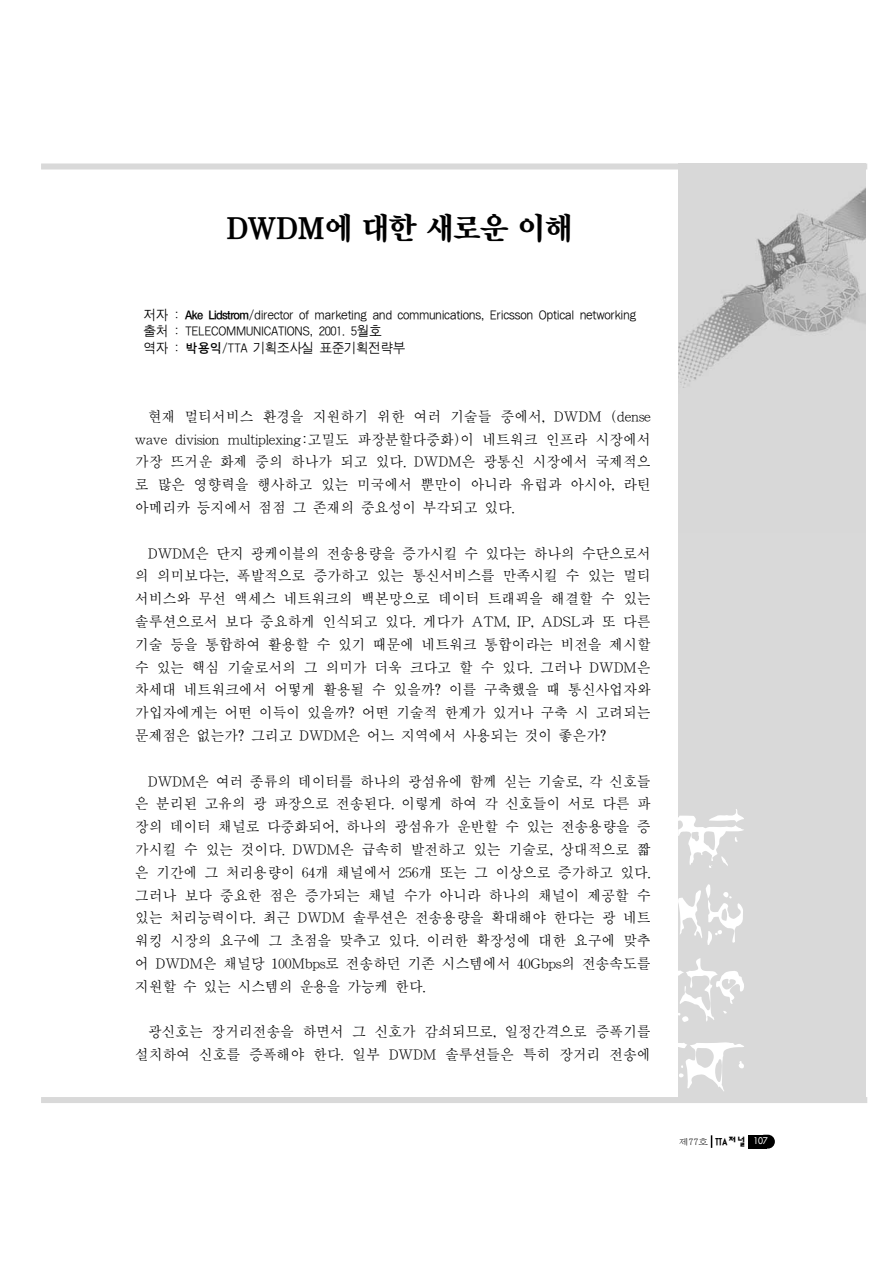
<style>
.page{position:relative;width:893px;height:1263px;background:#fff}
.page>*{position:absolute;margin:0;border:0;box-sizing:border-box;transform-origin:0 0}
.t1{font:75px "Gom L";color:#fff}
.t2{font:30px "C Mjo B";letter-spacing:-.045em;color:#000;scale:.95 1}
.t3{font:15px/22.8px "J Csm";letter-spacing:-.035em;color:#000;text-align:justify;scale:.95 1}
.t4{font:13.5px/16.8px "J Cmg J";letter-spacing:-.05em;color:#000;scale:.95 1}
.t5{font:11.25px "JCS Uam A";letter-spacing:-.025em;color:#000;scale:.95 1}
.s1{font-family:"J Ctg T"}
.s2{font-family:"JC Nsm";font-size:10.5px}
.s3{font-family:"Futura";font-size:9px;color:#fff}
</style>
<div class="page">
<div style="left:678px;top:168px;width:187px;height:935px;background:#d9d9d9"></div>
<div style="left:748px;top:1135px;width:19px;height:14px;background:#000"></div>
<div style="left:757px;top:1135px;width:17px;height:14px;background:#000;border-radius:7px"></div>
<svg style="left:710px;top:1135px;width:2px;height:13px"></svg>
<div style="left:41px;top:164px;width:826px;height:6px;background:#d9d9d9"></div>
<div style="left:41px;top:1097px;width:826px;height:6px;background:#d9d9d9"></div>
<img style="left:678px;top:163px;width:187px;height:225px">
<h2 class="t2" style="left:226px;top:214px;width:367px">DWDM에 대한 새로운 이해</h2>
<p class="t4" style="left:143px;top:307px;width:520px">저자 : <span class="s1">Ake Lidstrom</span>/director of marketing and communications, Ericsson Optical networking 출처 : TELECOMMUNICATIONS, 2001. 5월호<br>역자 : <span class="s1">박용익</span>/TTA 기획조사실 표준기획전략부</p>
<p class="t3" style="left:135px;top:406px;width:544px;text-indent:13px">현재 멀티서비스 환경을 지원하기 위한 여러 기술들 중에서, DWDM (dense wave division multiplexing:고밀도 파장분할다중화)이 네트워크 인프라 시장에서 가장 뜨거운 화제 중의 하나가 되고 있다. DWDM은 광통신 시장에서 국제적으 로 많은 영향력을 행사하고 있는 미국에서 뿐만이 아니라 유럽과 아시아, 라틴 아메리카 등지에서 점점 그 존재의 중요성이 부각되고 있다.</p>
<p class="t3" style="left:135px;top:543px;width:544px;text-indent:13px">DWDM은 단지 광케이블의 전송용량을 증가시킬 수 있다는 하나의 수단으로서 의 의미보다는, 폭발적으로 증가하고 있는 통신서비스를 만족시킬 수 있는 멀티 서비스와 무선 액세스 네트워크의 백본망으로 데이터 트래픽을 해결할 수 있는 솔루션으로서 보다 중요하게 인식되고 있다. 게다가 ATM, IP, ADSL과 또 다른 기술 등을 통합하여 활용할 수 있기 때문에 네트워크 통합이라는 비전을 제시할 수 있는 핵심 기술로서의 그 의미가 더욱 크다고 할 수 있다. 그러나 DWDM은 차세대 네트워크에서 어떻게 활용될 수 있을까? 이를 구축했을 때 통신사업자와 가입자에게는 어떤 이득이 있을까? 어떤 기술적 한계가 있거나 구축 시 고려되는 문제점은 없는가? 그리고 DWDM은 어느 지역에서 사용되는 것이 좋은가?</p>
<p class="t3" style="left:135px;top:771px;width:544px;text-indent:13px">DWDM은 여러 종류의 데이터를 하나의 광섬유에 함께 싣는 기술로, 각 신호들 은 분리된 고유의 광 파장으로 전송된다. 이렇게 하여 각 신호들이 서로 다른 파 장의 데이터 채널로 다중화되어, 하나의 광섬유가 운반할 수 있는 전송용량을 증 가시킬 수 있는 것이다. DWDM은 급속히 발전하고 있는 기술로, 상대적으로 짧 은 기간에 그 처리용량이 64개 채널에서 256개 또는 그 이상으로 증가하고 있다. 그러나 보다 중요한 점은 증가되는 채널 수가 아니라 하나의 채널이 제공할 수 있는 처리능력이다. 최근 DWDM 솔루션은 전송용량을 확대해야 한다는 광 네트 워킹 시장의 요구에 그 초점을 맞추고 있다. 이러한 확장성에 대한 요구에 맞추 어 DWDM은 채널당 100Mbps로 전송하던 기존 시스템에서 40Gbps의 전송속도를 지원할 수 있는 시스템의 운용을 가능케 한다.</p>
<p class="t3" style="left:135px;top:1021px;width:544px;text-align:right">광신호는 장거리전송을 하면서 그 신호가 감쇠되므로, 일정간격으로 증폭기를 설치하여 신호를 증폭해야 한다. 일부 DWDM 솔루션들은 특히 장거리 전송에</p>
<h1 class="t1" style="left:675px;top:1101px;width:302px;rotate:-90deg">지상중계</h1>
<p class="t5" style="left:679px;top:1137px;width:95px"><span class="s2">제77호</span> TTA저널 <span class="s3">107</span></p>
</div>
